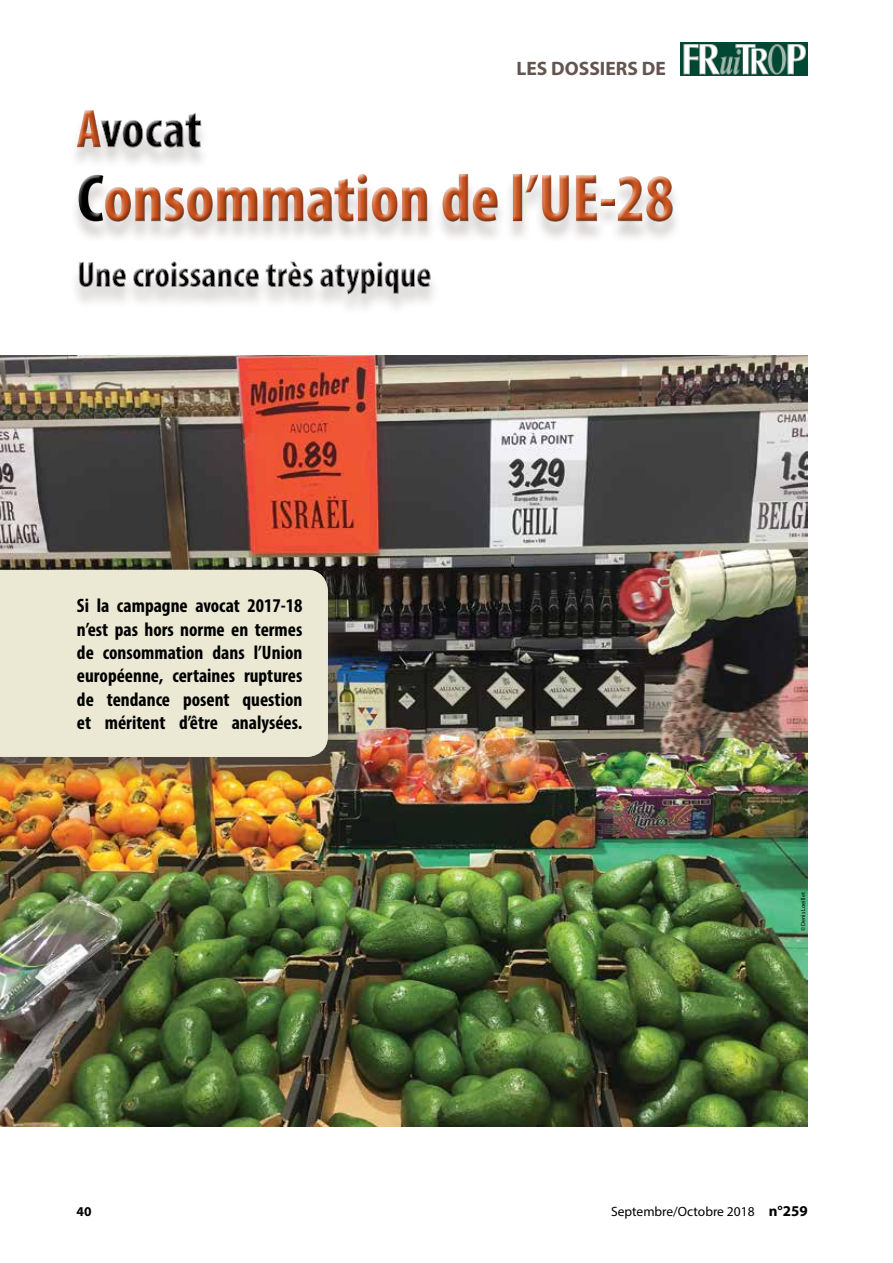
<style>
.page{position:relative;width:893px;height:1263px;background:#fff}
.page>*{position:absolute;margin:0;border:0;box-sizing:border-box;transform-origin:0 0}
.t1{font:700 condensed 67.5px "Myriad Pro";color:#c8531f}
.t2{font:700 condensed 54px "Myriad Pro";color:#c8531f}
.t3{font:700 condensed 19.5px/23.4px "Myriad Pro";color:#000;text-align:justify}
.t4{font:700 19.5px "Myriad Pro";color:#63554f}
.t5{font:13.5px "Myriad Pro";color:#000}
.t6{font:700 13.5px "Myriad Pro";color:#000}
.t7{font:6px "Myriad Pro";color:#000}
.s1{color:#000}
.s2{font-weight:700;font-size:15px}
</style>
<div class="page">
<img style="left:680px;top:43px;width:128px;height:33px">
<img style="left:0;top:356px;width:808px;height:771px">
<div style="left:70px;top:265px;width:370px;height:51px;background:#554742;opacity:.25"></div>
<div style="left:74px;top:257px;width:359px;height:40px;background:#fff"></div>
<div style="left:76px;top:259px;width:359px;height:38px;background:#877b77;opacity:.75"></div>
<div style="left:71px;top:178px;width:611px;height:65px;background:#554742;opacity:.25"></div>
<div style="left:74px;top:169px;width:601px;height:54px;background:#fff"></div>
<div style="left:78px;top:171px;width:599px;height:55px;background:#877b77;opacity:.75"></div>
<div style="left:69px;top:114px;width:142px;height:56px;background:#554742;opacity:.25"></div>
<div style="left:72px;top:106px;width:133px;height:44px;background:#fff"></div>
<div style="left:73px;top:108px;width:133px;height:44px;background:#877b77;opacity:.75"></div>
<div style="left:0;top:570px;width:342px;height:216px;background:#554742;opacity:.5"></div>
<div style="left:0;top:570px;width:51px;height:187px;background:#ebe9d4"></div>
<div style="left:51px;top:570px;width:277px;height:187px;background:#ebe9d4"></div>
<h2 class="t2" style="left:77px;top:95px;width:26px">A</h2>
<p class="t4" style="left:516px;top:56px;width:151px">LES DOSSIERS DE</p>
<h1 class="t1" style="left:77px;top:156px;width:598px"><span class="s1">C</span>onsommation de l’UE-28</h1>
<p class="t3" style="left:77px;top:594px;width:227px">Si la campagne avocat 2017-18 n’est pas hors norme en termes de consommation dans l’Union européenne, certaines ruptures de tendance posent question et méritent d’être analysées.</p>
<p class="t7" style="left:799px;top:931px;width:41px;rotate:-90deg">© Denis Loeillet</p>
<p class="t6" style="left:77px;top:1203px;width:16px">40</p>
<p class="t5" style="left:611px;top:1203px;width:198px">Septembre/Octobre 2018 <span class="s2">n°259</span></p>
</div>
